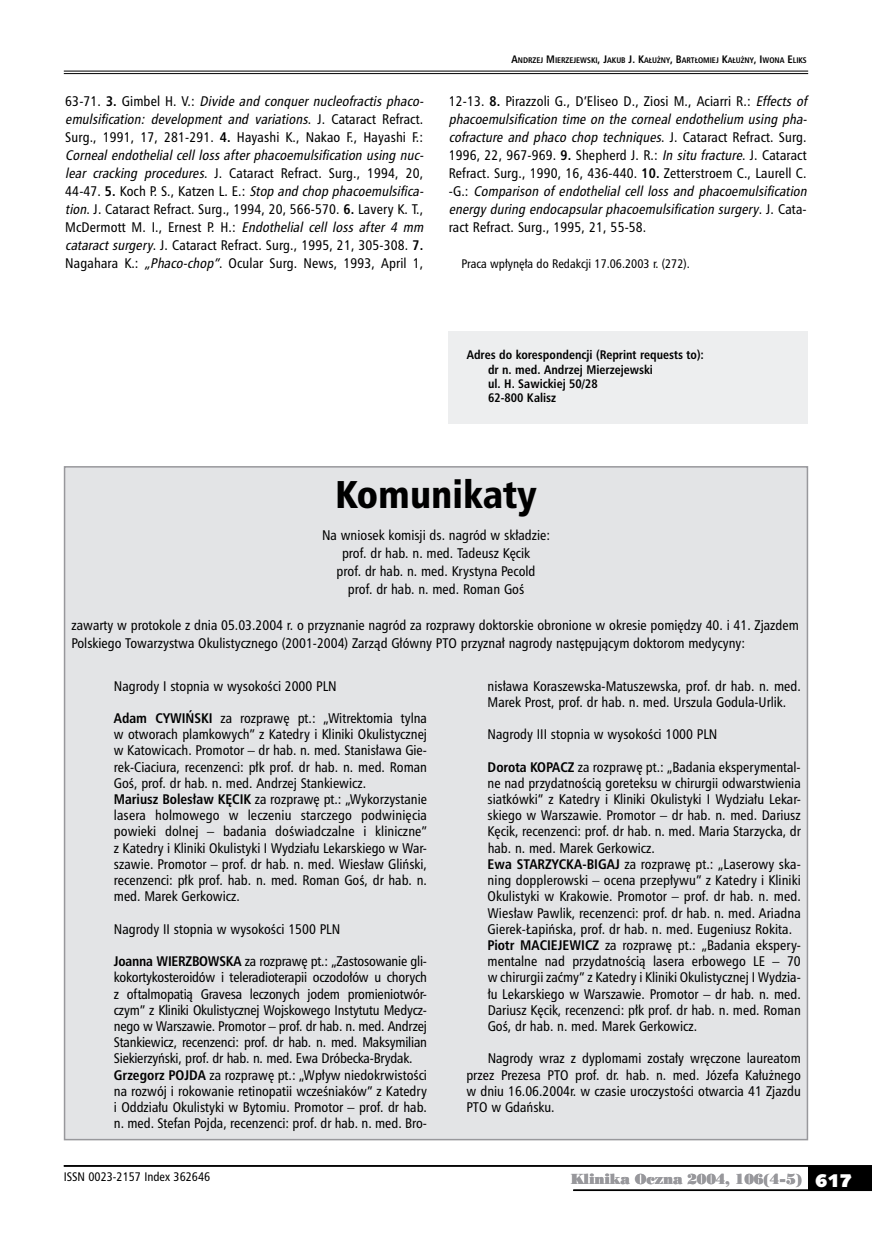
<style>
.page{position:relative;width:872px;height:1234px;background:#fff}
.page>*{position:absolute;margin:0;border:0;box-sizing:border-box;transform-origin:0 0}
.t1{font:37.5px "Humnst 777 Blk Cn PL";color:#000}
.t2{font:13.5px/16.2px "Humnst 777 Cn PL";color:#000}
.t3{font:italic 13.5px/18px "Humnst 777 Cn PL";color:#000}
.t4{font:13.5px "Poster Bodoni PL";letter-spacing:-.015em;color:#98989c}
.t5{font:700 12px/14.4px "Humnst 777 Cn PL";color:#000}
.t6{font:12px "Humnst 777 Cn PL";color:#000}
.t7{font:700 7.8px "Humnst 777 Cn PL";color:#000}
.s1{font-size:10.5px}
.s2{font-size:7.5px}
.s3{font-weight:700}
.s4{font-style:italic}
.s5{font-style:normal}
.s6{font-family:"Humanst 531 U Blk PL";font-size:18px;color:#fff}
</style>
<div class="page">
<hr style="left:64px;top:71px;width:744px;height:1px;background:#000">
<hr style="left:64px;top:73px;width:744px;height:1px;background:#000">
<div style="left:808px;top:1165px;width:64px;height:25px;background:#000"></div>
<hr style="left:64px;top:1164px;width:808px;height:2px;background:#000">
<hr style="left:573px;top:1189px;width:299px;height:1px;background:#000">
<div style="left:449px;top:331px;width:359px;height:93px;background:#edeeef"></div>
<div style="left:64px;top:466px;width:744px;height:674px;background:#e3e4e6;border:2px solid #98989c"></div>
<p class="t7" style="left:511px;top:55px;width:297px"><span class="s1">A</span>NDRZEJ <span class="s1">M</span>IERZEJEWSKI<span class="s1">, J</span>AKUB <span class="s1">J . K</span>A<span class="s2">Ł</span>U<span class="s2">Ż</span>NY<span class="s1">, B</span>ART<span class="s2">Ł</span>OMIEJ <span class="s1">K</span>A<span class="s2">Ł</span>U<span class="s2">Ż</span>NY<span class="s1">, I</span> WONA <span class="s1">E</span> LIKS</p>
<p class="t2" style="left:65px;top:92px;width:363px;line-height:18px">6 3 - 7 1 . <span class="s3">3 .</span> G i m b e l H . V. : <span class="s4">Divide and conquer nucleofractis phaco&shy;emulsification: development and variations</span>. J . C a t a ra ct R e f ra ct .<br>Surg., 1991, 17, 281-291. <span class="s3">4.</span> Hayashi K., Nakao F., Hayashi F.:<br><span class="s4">Corneal endothelial cell loss after phacoemulsification using nuc&shy;lear cracking procedures</span>. J. Cataract Refract. Surg., 1994, 20, 4 4 - 4 7 . <span class="s3">5 .</span> Ko c h P. S . , Ka tz e n L . E . : <span class="s4">Stop and chop phacoemulsifica&shy;tion</span>. J. Cataract Refract. Surg., 1994, 20, 566-570. <span class="s3">6.</span> Lavery K. T., M c D e r m ott M . I . , E r n e st P. H . : <span class="s4">Endothelial cell loss after 4 mm cataractsurgery</span>. J. Cataract Refract. Surg., 1995, 21, 305-308. <span class="s3">7.<br></span>Nagahara K.: <span class="s4">„Phaco-chop”</span>. Ocular Surg. News, 1993, April 1,</p>
<p class="t2" style="left:449px;top:92px;width:363px;line-height:18px">12-13. <span class="s3">8.</span> Pirazzoli G., D’Eliseo D., Ziosi M., Aciarri R.: <span class="s4">Effects of phacoemulsification time on the corneal endothelium using pha&shy;cofracture and phaco chop techniques</span>. J . C a t a ra ct R ef ra ct . S u r g .<br>1996, 22, 967-969. <span class="s3">9.</span> Shepherd J. R.: <span class="s4">In situ fracture</span>. J. Cataract Refract. Surg., 1990, 16, 436-440. <span class="s3">10.</span> Zetterstroem C., Laurell C.</p>
<p class="t3" style="left:449px;top:182px;width:363px"><span class="s5">- G . :</span> Comparison of endothelial cell loss and phacoemulsification energy during endocapsularphacoemulsification surgery<span class="s5">. J . C a t a - ract Refract. Surg., 1995, 21, 55-58.</span></p>
<p class="t6" style="left:461px;top:256px;width:230px">Praca wpłynęła do Redakcji 17.06.2003 r. (272).</p>
<p class="t5" style="left:488px;top:347px;width:217px;text-indent:-21px">Adres do korespondencji (Reprint requests to): dr n. med. Andrzej Mierzejewski<br>ul. H. Sawickiej 50/28<br>62-800 Kalisz</p>
<h1 class="t1" style="left:335px;top:469px;width:203px">Komunikaty</h1>
<p class="t2" style="left:322px;top:526px;width:229px;line-height:18px;text-align:center">Na wniosek komisji ds. nagród w składzie: prof. dr hab. n. med. Tadeusz Kęcik<br>prof. dr hab. n. med. Krystyna Pecold<br>prof. dr hab. n. med. Roman Goś</p>
<p class="t2" style="left:71px;top:616px;width:729px;line-height:18px">zawarty w protokole z dnia 05.03.2004 r. o przyznanie nagród za rozprawy doktorskie obronione w okresie pomiędzy 40. i 41. Zjazdem<br>Polskiego Towarzystwa Okulistycznego (2001-2004) Zarząd Główny PTO przyznał nagrody następującym doktorom medycyny:</p>
<p class="t2" style="left:114px;top:677px;width:224px">Nagrody I stopnia w wysokości 2000 PLN</p>
<p class="t2" style="left:114px;top:709px;width:315px"><span class="s3">Adam CYWIŃSKI</span> za rozprawę pt.: „Witrektomia tylna w otworach plamkowych” z Katedry i Kliniki Okulistycznej w Katowicach. Promotor – dr hab. n. med. Stanisława Gie&shy;rek-Ciaciura, recenzenci: płk prof. dr hab. n. med. Roman Goś, prof. dr hab. n. med. Andrzej Stankiewicz.<br><span class="s3">Mariusz Bolesław KĘCIK</span> za rozprawę pt.: „Wykorzystanie lasera holmowego w leczeniu starczego podwinięcia powieki dolnej – badania doświadczalne i kliniczne” z Katedry i Kliniki Okulistyki I Wydziału Lekarskiego w War&shy;szawie. Promotor – prof. dr hab. n. med. Wiesław Gliński, recenzenci: płk prof. hab. n. med. Roman Goś, dr hab. n. med. Marek Gerkowicz.</p>
<p class="t2" style="left:114px;top:920px;width:228px">Nagrody II stopnia w wysokości 1500 PLN</p>
<p class="t2" style="left:114px;top:952px;width:315px"><span class="s3">Joanna WIERZBOWSKA</span> za rozprawę pt.: „Zastosowanie gli&shy;kokortykosteroidów i teleradioterapii oczodołów u chorych z oftalmopatią Gravesa leczonych jodem promieniotwór&shy;czym” z Kliniki Okulistycznej Wojskowego Instytutu Medycz&shy;nego w Warszawie. Promotor – prof. dr hab. n. med. Andrzej Stankiewicz, recenzenci: prof. dr hab. n. med. Maksymilian Siekierzyński, prof. dr hab. n. med. Ewa Dróbecka-Brydak.<br><span class="s3">Grzegorz POJDA</span> za rozprawę pt.: „Wpływ niedokrwistości na rozwój i rokowanie retinopatii wcześniaków” z Katedry i Oddziału Okulistyki w Bytomiu. Promotor – prof. dr hab. n. med. Stefan Pojda, recenzenci: prof. dr hab. n. med. Bro-</p>
<p class="t6" style="left:64px;top:1168px;width:148px">ISSN 0023-2157 Index 362646</p>
<p class="t2" style="left:487px;top:677px;width:315px">nisława Koraszewska-Matuszewska, prof. dr hab. n. med.<br>Marek Prost, prof. dr hab. n. med. Urszula Godula-Urlik.</p>
<p class="t2" style="left:487px;top:725px;width:231px">Nagrody III stopnia w wysokości 1000 PLN</p>
<p class="t2" style="left:487px;top:758px;width:315px"><span class="s3">Dorota KOPACZ</span> za rozprawę pt.: „Badania eksperymental&shy;ne nad przydatnością goreteksu w chirurgii odwarstwienia siatkówki” z Katedry i Kliniki Okulistyki I Wydziału Lekar&shy;skiego w Warszawie. Promotor – dr hab. n. med. Dariusz Kęcik, recenzenci: prof. dr hab. n. med. Maria Starzycka, dr hab. n. med. Marek Gerkowicz.<br><span class="s3">Ewa STARZYCKA-BIGAJ</span> za rozprawę pt.: „Laserowy ska&shy;ning dopplerowski – ocena przepływu” z Katedry i Kliniki Okulistyki w Krakowie. Promotor – prof. dr hab. n. med.<br>Wiesław Pawlik, recenzenci: prof. dr hab. n. med. Ariadna Gierek-Łapińska, prof. dr hab. n. med. Eugeniusz Rokita.<br><span class="s3">Piotr MACIEJEWICZ</span> za rozprawę pt.: „Badania ekspery&shy;mentalne nad przydatnością lasera erbowego LE – 70 w chirurgii zaćmy” z Katedry i Kliniki Okulistycznej I Wydzia&shy;łu Lekarskiego w Warszawie. Promotor – dr hab. n. med.<br>Dariusz Kęcik, recenzenci: płk prof. dr hab. n. med. Roman Goś, dr hab. n. med. Marek Gerkowicz.</p>
<p class="t2" style="left:466px;top:1049px;width:336px;text-align:justify;text-indent:21px">Nagrody wraz z dyplomami zostały wręczone laureatom przez Prezesa PTO prof. dr. hab. n. med. Józefa Kałużnego w dniu 16.06.2004r. w czasie uroczystości otwarcia 41 Zjazdu PTO w Gdańsku.</p>
<p class="t4" style="left:570px;top:1169px;width:283px">Klinika Oczna 2004, 106(4-5) <span class="s6">617</span></p>
</div>
